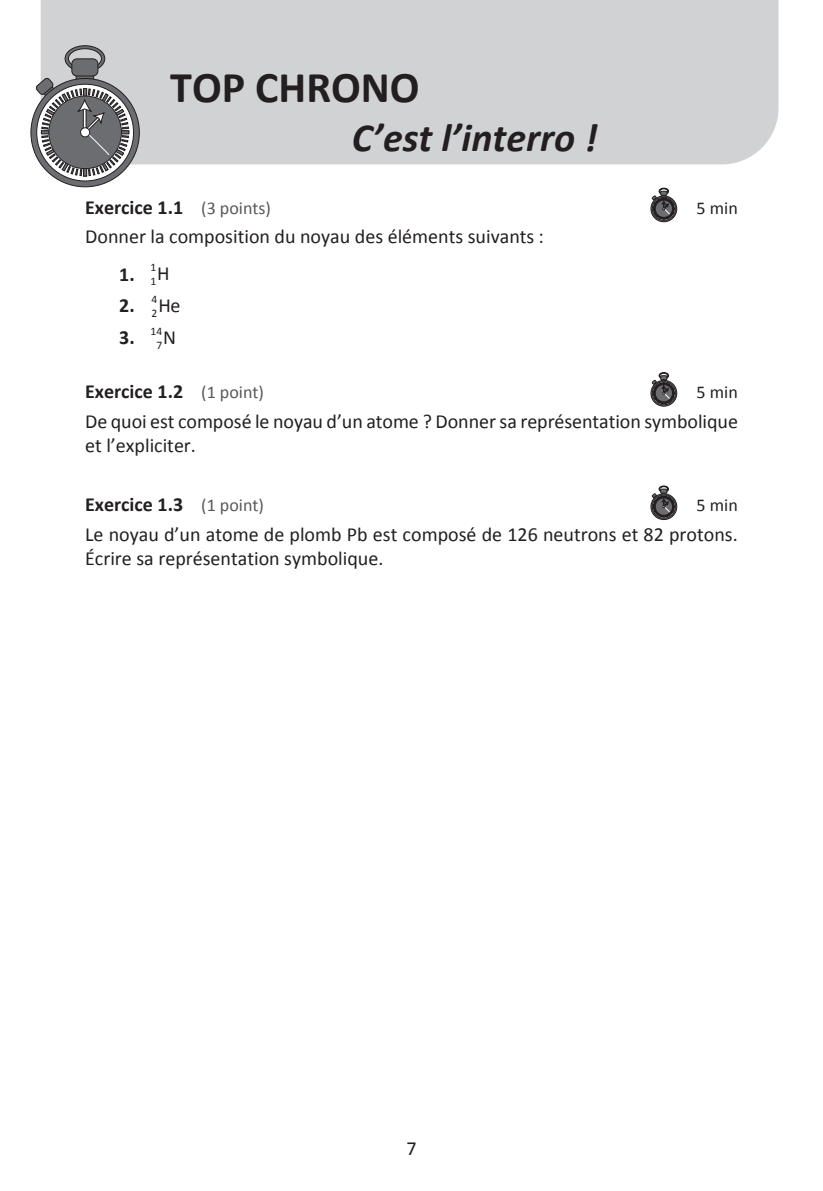
<style>
.page{position:relative;width:823px;height:1191px;background:#fff}
.page>*{position:absolute;margin:0;border:0;box-sizing:border-box;transform-origin:0 0}
.t1{font:700 44px "Calibri";color:#231f20}
.t2{font:italic 700 40px "Calibri";color:#231f20}
.t3{font:20px/24px "Calibri";color:#231f20}
.t4{font:700 20px "Calibri";color:#231f20}
.t5{font:18px "Calibri";color:#231f20}
.t6{font:11.6px "Calibri";color:#231f20}
.s1{font-weight:400;font-size:18px;color:#57585a}
.s2{font-weight:400}
</style>
<div class="page">
<div style="left:41px;top:0;width:737px;height:164px;background:#d1d2d4"></div>
<svg style="left:31px;top:78px;width:108px;height:109px"></svg>
<svg style="left:37px;top:84px;width:96px;height:97px"></svg>
<svg style="left:35px;top:45px;width:94px;height:131px;background:#909092"></svg>
<div style="left:80px;top:128px;width:10px;height:9px;background:#fff;border-radius:50%"></div>
<div style="left:80px;top:128px;width:10px;height:9px;border:1px solid #231f20;border-radius:50%"></div>
<div style="left:650px;top:196px;width:26px;height:26px;border:1px solid #231f20;border-radius:50%"></div>
<div style="left:652px;top:197px;width:23px;height:23px;border:1px solid #231f20;border-radius:50%"></div>
<svg style="left:651px;top:188px;width:23px;height:31px"></svg>
<div style="left:650px;top:380px;width:26px;height:26px;border:1px solid #231f20;border-radius:50%"></div>
<div style="left:652px;top:382px;width:23px;height:23px;border:1px solid #231f20;border-radius:50%"></div>
<svg style="left:651px;top:372px;width:23px;height:32px"></svg>
<div style="left:650px;top:494px;width:26px;height:25px;border:1px solid #231f20;border-radius:50%"></div>
<div style="left:652px;top:495px;width:23px;height:23px;border:1px solid #231f20;border-radius:50%"></div>
<svg style="left:651px;top:486px;width:23px;height:31px"></svg>
<h1 class="t1" style="left:170px;top:57px;width:251px">TOP CHRONO</h1>
<h2 class="t2" style="left:351px;top:109px;width:247px">C’est l’interro !</h2>
<p class="t4" style="left:85px;top:193px;width:187px">Exercice 1.1 <span class="s1">(3 points)</span></p>
<p class="t5" style="left:696px;top:195px;width:43px">5 min</p>
<p class="t3" style="left:85px;top:224px;width:460px">Donner la composition du noyau des éléments suivants :</p>
<p class="t4" style="left:119px;top:260px;width:52px">1. <sub>1</sub><span class="s2">H</span></p>
<p class="t6" style="left:150px;top:260px;width:7px">1</p>
<p class="t4" style="left:119px;top:291px;width:63px">2. <sub>2</sub><span class="s2">He</span></p>
<p class="t6" style="left:151px;top:292px;width:7px">4</p>
<p class="t4" style="left:119px;top:323px;width:58px">3. <sub>7</sub><span class="s2">N</span></p>
<p class="t6" style="left:150px;top:324px;width:13px">14</p>
<p class="t4" style="left:85px;top:377px;width:180px">Exercice 1.2 <span class="s1">(1 point)</span></p>
<p class="t5" style="left:696px;top:379px;width:43px">5 min</p>
<p class="t3" style="left:85px;top:408px;width:654px">De quoi est composé le noyau d’un atome ? Donner sa représentation symbolique et l’expliciter.</p>
<p class="t4" style="left:85px;top:490px;width:180px">Exercice 1.3 <span class="s1">(1 point)</span></p>
<p class="t5" style="left:696px;top:493px;width:43px">5 min</p>
<p class="t3" style="left:85px;top:522px;width:653px">Le noyau d’un atome de plomb Pb est composé de 126 neutrons et 82 protons.<br>Écrire sa représentation symbolique.</p>
<p class="t3" style="left:406px;top:1135px;width:12px">7</p>
</div>
